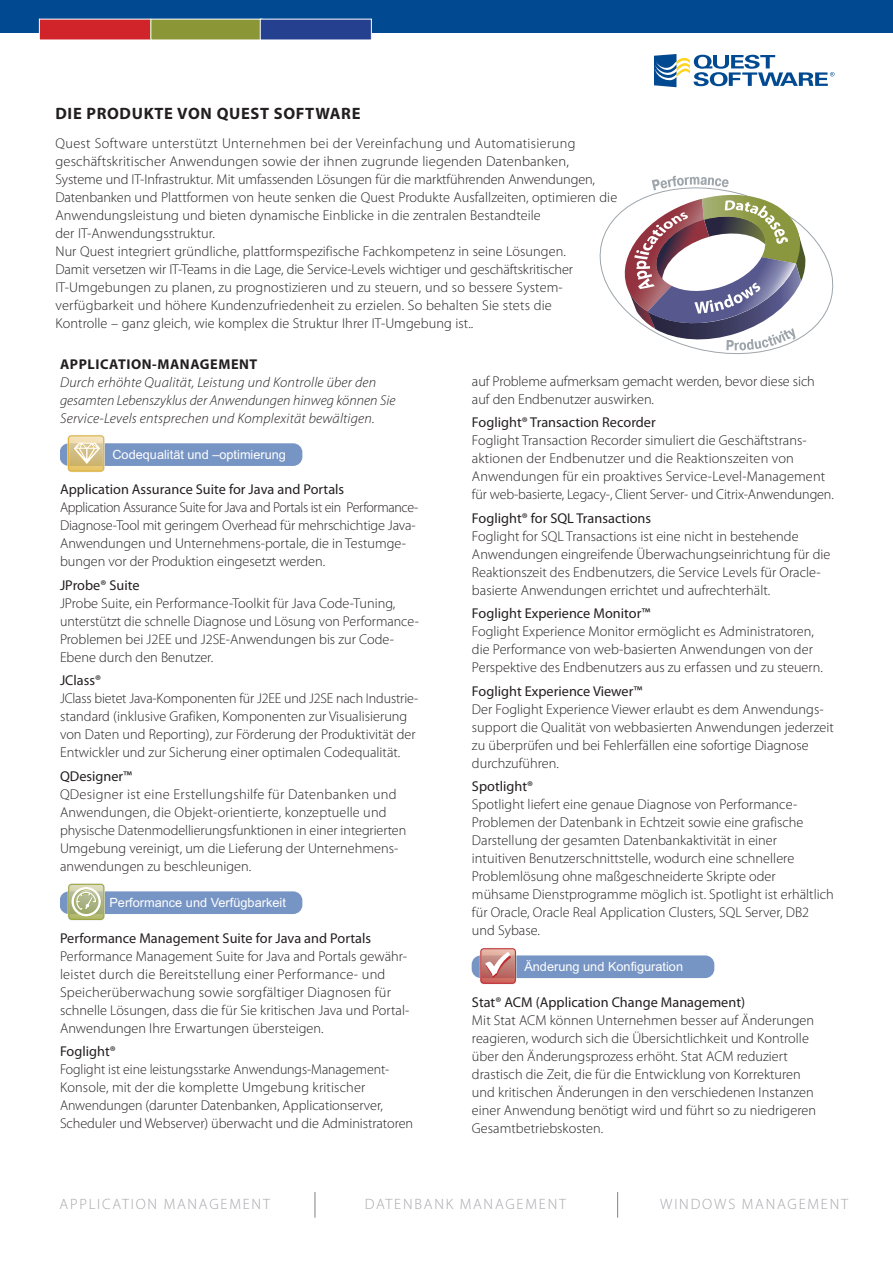
<style>
.page{position:relative;width:893px;height:1263px;background:#fff}
.page>*{position:absolute;margin:0;border:0;box-sizing:border-box;transform-origin:0 0}
.t1{font:700 16.5px "Myriad Pro";letter-spacing:.04em;color:#231f20}
.t2{font:300 15px "Myriad Pro";letter-spacing:.12em;color:#a5a6aa}
.t3{font:300 14.25px/18px "Myriad Pro";color:#231f20}
.t4{font:14.25px "Myriad Pro";color:#231f20}
.t5{font:italic 300 14.25px/18px "Myriad Pro";letter-spacing:.015em;color:#231f20}
.t6{font:700 14.25px "Myriad Pro";letter-spacing:.04em;color:#231f20}
.t7{font:12.75px "Arial";color:#fff}
</style>
<div class="page">
<div style="left:0;top:0;width:893px;height:32px;background:#014990"></div>
<div style="left:39px;top:19px;width:111px;height:21px;background:#d1232a"></div>
<div style="left:151px;top:19px;width:111px;height:21px;background:#8b9737"></div>
<div style="left:260px;top:19px;width:111px;height:21px;background:#25408f"></div>
<div style="left:60px;top:443px;width:242px;height:23px;background:#7795c4;border-radius:9px"></div>
<div style="left:67px;top:435px;width:38px;height:37px;border:2px solid #e7e8e9;border-radius:3px"></div>
<svg style="left:68px;top:436px;width:36px;height:35px"></svg>
<div style="left:60px;top:891px;width:242px;height:23px;background:#7795c4;border-radius:9px"></div>
<div style="left:68px;top:883px;width:37px;height:37px;border:2px solid #e7e8e9;border-radius:3px"></div>
<svg style="left:69px;top:884px;width:35px;height:35px"></svg>
<div style="left:472px;top:955px;width:242px;height:23px;background:#7795c4;border-radius:9px"></div>
<div style="left:480px;top:948px;width:36px;height:36px;border:2px solid #e7e8e9;border-radius:3px"></div>
<svg style="left:481px;top:949px;width:34px;height:34px"></svg>
<svg style="left:654px;top:54px;width:180px;height:33px"></svg>
<svg style="left:599px;top:216px;width:235px;height:138px"></svg>
<svg style="left:616px;top:176px;width:190px;height:174px"></svg>
<svg style="left:315px;top:1192px;width:1px;height:25px"></svg>
<svg style="left:617px;top:1192px;width:1px;height:25px"></svg>
<p class="t1" style="left:56px;top:107px;width:307px">DIE PRODUKTE VON QUEST SOFTWARE</p>
<p class="t3" style="left:56px;top:135px;width:563px">Quest Software unterstützt Unternehmen bei der Vereinfachung und Automatisierung geschäftskritischer Anwendungen sowie der ihnen zugrunde liegenden Datenbanken, Systeme und IT-Infrastruktur. Mit umfassenden Lösungen für die marktführenden Anwendungen, Datenbanken und Plattformen von heute senken die Quest Produkte Ausfallzeiten, optimieren die Anwendungsleistung und bieten dynamische Einblicke in die zentralen Bestandteile<br>der IT-Anwendungsstruktur.<br>Nur Quest integriert gründliche, plattformspezifische Fachkompetenz in seine Lösungen.<br>Damit versetzen wir IT-Teams in die Lage, die Service-Levels wichtiger und geschäftskritischer IT-Umgebungen zu planen, zu prognostizieren und zu steuern, und so bessere System&shy;verfügbarkeit und höhere Kundenzufriedenheit zu erzielen. So behalten Sie stets die<br>Kontrolle – ganz gleich, wie komplex die Struktur Ihrer IT-Umgebung ist..</p>
<p class="t6" style="left:60px;top:358px;width:199px">APPLICATION-MANAGEMENT</p>
<p class="t5" style="left:60px;top:374px;width:337px">Durch erhöhte Qualität, Leistung und Kontrolle über den gesamten Lebenszyklus der Anwendungen hinweg können Sie<br>Service-Levels entsprechen und Komplexität bewältigen.</p>
<p class="t7" style="left:112px;top:450px;width:175px">Codequalität und –optimierung</p>
<p class="t4" style="left:60px;top:484px;width:286px">Application Assurance Suite for Java and Portals</p>
<p class="t3" style="left:60px;top:500px;width:360px">Application Assurance Suite for Java and Portals ist ein Performance-Diagnose-Tool mit geringem Overhead für mehrschichtige Java-Anwendungen und Unternehmens-portale, die in Testumge&shy;bungen vor der Produktion eingesetzt werden.</p>
<p class="t4" style="left:60px;top:580px;width:81px">JProbe® Suite</p>
<p class="t3" style="left:60px;top:595px;width:360px">JProbe Suite, ein Performance-Toolkit für Java Code-Tuning, unterstützt die schnelle Diagnose und Lösung von Performance-Problemen bei J2EE und J2SE-Anwendungen bis zur Code-Ebene durch den Benutzer.</p>
<p class="t4" style="left:60px;top:675px;width:43px">JClass®</p>
<p class="t3" style="left:60px;top:691px;width:360px">JClass bietet Java-Komponenten für J2EE und J2SE nach Industrie&shy;standard (inklusive Grafiken, Komponenten zur Visualisierung von Daten und Reporting), zur Förderung der Produktivität der Entwickler und zur Sicherung einer optimalen Codequalität.</p>
<p class="t4" style="left:60px;top:771px;width:74px">QDesigner™</p>
<p class="t3" style="left:60px;top:786px;width:348px">QDesigner ist eine Erstellungshilfe für Datenbanken und Anwendungen, die Objekt-orientierte, konzeptuelle und physische Datenmodellierungsfunktionen in einer integrierten Umgebung vereinigt, um die Lieferung der Unternehmens&shy;anwendungen zu beschleunigen.</p>
<p class="t7" style="left:109px;top:898px;width:178px">Performance und Verfügbarkeit</p>
<p class="t4" style="left:60px;top:932px;width:313px">Performance Management Suite for Java and Portals</p>
<p class="t3" style="left:60px;top:948px;width:351px">Performance Management Suite for Java and Portals gewähr&shy;leistet durch die Bereitstellung einer Performance- und Speicherüberwachung sowie sorgfältiger Diagnosen für schnelle Lösungen, dass die für Sie kritischen Java und Portal-Anwendungen Ihre Erwartungen übersteigen.</p>
<p class="t4" style="left:60px;top:1046px;width:57px">Foglight®</p>
<p class="t3" style="left:60px;top:1062px;width:355px">Foglight ist eine leistungsstarke Anwendungs-Management-Konsole, mit der die komplette Umgebung kritischer Anwendungen (darunter Datenbanken, Applicationserver, Scheduler und Webserver) überwacht und die Administratoren</p>
<p class="t3" style="left:472px;top:373px;width:344px">auf Probleme aufmerksam gemacht werden, bevor diese sich auf den Endbenutzer auswirken.</p>
<p class="t4" style="left:472px;top:417px;width:185px">Foglight® Transaction Recorder</p>
<p class="t3" style="left:472px;top:433px;width:363px">Foglight Transaction Recorder simuliert die Geschäftstrans&shy;aktionen der Endbenutzer und die Reaktionszeiten von Anwendungen für ein proaktives Service-Level-Management für web-basierte, Legacy-, Client Server- und Citrix-Anwendungen.</p>
<p class="t4" style="left:472px;top:513px;width:181px">Foglight® for SQL Transactions</p>
<p class="t3" style="left:472px;top:528px;width:360px">Foglight for SQL Transactions ist eine nicht in bestehende Anwendungen eingreifende Überwachungseinrichtung für die Reaktionszeit des Endbenutzers, die Service Levels für Oracle&shy;basierte Anwendungen errichtet und aufrechterhält.</p>
<p class="t4" style="left:472px;top:608px;width:180px">Foglight Experience Monitor™</p>
<p class="t3" style="left:472px;top:624px;width:353px">Foglight Experience Monitor ermöglicht es Administratoren, die Performance von web-basierten Anwendungen von der<br>Perspektive des Endbenutzers aus zu erfassen und zu steuern.</p>
<p class="t4" style="left:472px;top:686px;width:172px">Foglight Experience Viewer™</p>
<p class="t3" style="left:472px;top:701px;width:363px">Der Foglight Experience Viewer erlaubt es dem Anwendungs&shy;support die Qualität von webbasierten Anwendungen jederzeit zu überprüfen und bei Fehlerfällen eine sofortige Diagnose durchzuführen.</p>
<p class="t4" style="left:472px;top:781px;width:63px">Spotlight®</p>
<p class="t3" style="left:472px;top:797px;width:363px">Spotlight liefert eine genaue Diagnose von Performance-Problemen der Datenbank in Echtzeit sowie eine grafische Darstellung der gesamten Datenbankaktivität in einer intuitiven Benutzerschnittstelle, wodurch eine schnellere Problemlösung ohne maßgeschneiderte Skripte oder mühsame Dienstprogramme möglich ist. Spotlight ist erhältlich für Oracle, Oracle Real Application Clusters, SQL Server, DB2 und Sybase.</p>
<p class="t7" style="left:524px;top:962px;width:160px">Änderung und Konfiguration</p>
<p class="t4" style="left:472px;top:997px;width:275px">Stat® ACM (Application Change Management)</p>
<p class="t3" style="left:472px;top:1012px;width:345px">Mit Stat ACM können Unternehmen besser auf Änderungen reagieren, wodurch sich die Übersichtlichkeit und Kontrolle über den Änderungsprozess erhöht. Stat ACM reduziert drastisch die Zeit, die für die Entwicklung von Korrekturen und kritischen Änderungen in den verschiedenen Instanzen einer Anwendung benötigt wird und führt so zu niedrigeren Gesamtbetriebskosten.</p>
<p class="t2" style="left:59px;top:1198px;width:212px">APPLICATION MANAGEMENT</p>
<p class="t2" style="left:365px;top:1198px;width:203px">DATENBANK MANAGEMENT</p>
<p class="t2" style="left:660px;top:1198px;width:189px">WINDOWS MANAGEMENT</p>
</div>
